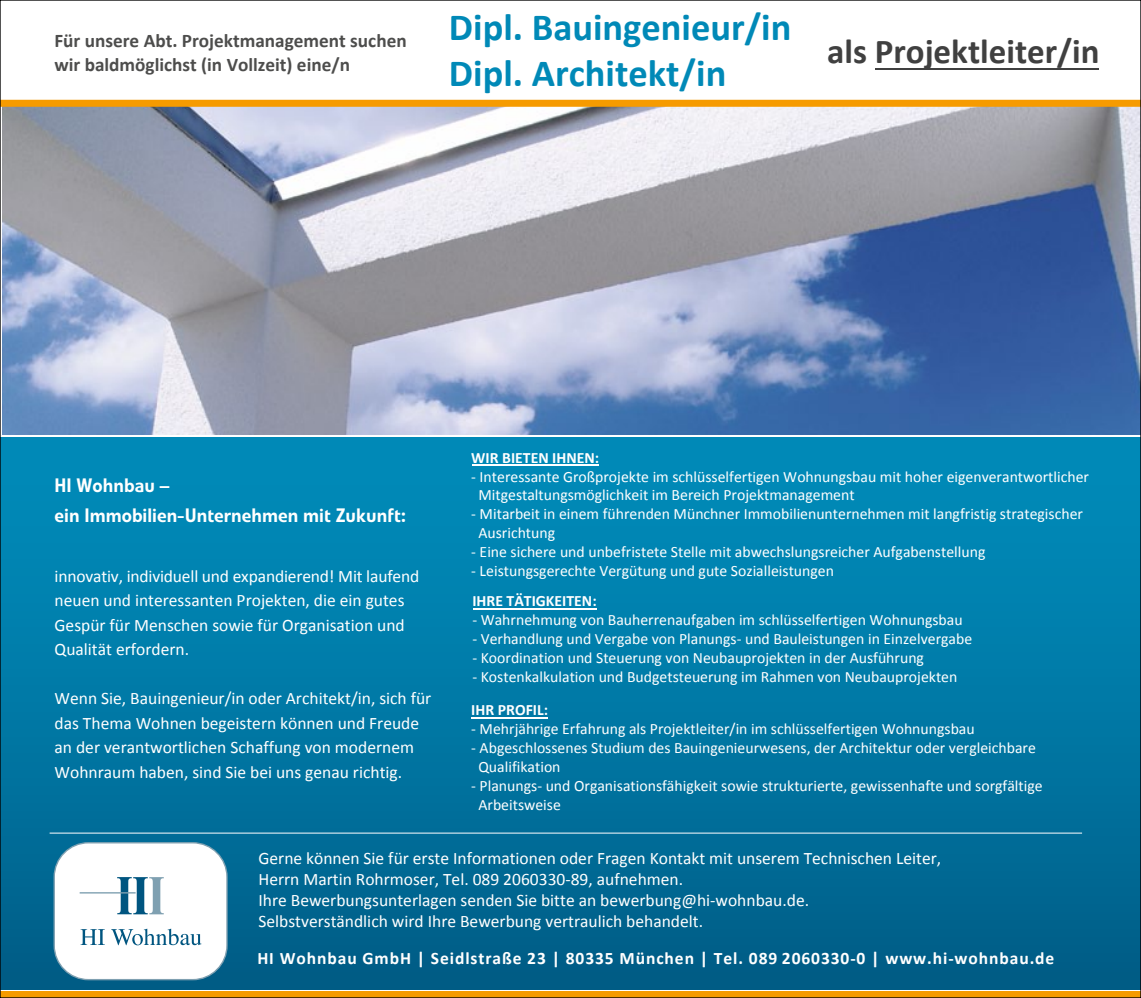
<style>
.page{position:relative;width:1141px;height:998px;background:#fff}
.page>*{position:absolute;margin:0;border:0;box-sizing:border-box;transform-origin:0 0}
.t1{font:700 38.5px/46.2px "Calibri";color:#0089b7}
.t2{font:700 35px "Calibri";color:#404040}
.t3{font:700 19.25px/23.1px "Calibri";color:#4d4d4c}
.t4{font:500 19.25px/30.1px "Linotype Veto";color:#fff}
.t5{font:17.5px/24.5px "Calibri";color:#fff}
.t6{font:700 17.5px "Calibri";letter-spacing:.05em;color:#fff}
.t7{font:15.75px/18.9px "Calibri";color:#fff}
.t8{font:700 15.75px "Calibri";color:#fff}
.t9{font:700 15.75px "Calibri";color:#fff}
</style>
<div class="page">
<div style="left:0;top:437px;width:1141px;height:551px;background:linear-gradient(to bottom,#008fbe,#015f89)"></div>
<div style="left:54px;top:842px;width:173px;height:137px;background:#fff;border-radius:34px"></div>
<div style="left:54px;top:841px;width:174px;height:138px;border:1px solid #7fa0b1;border-radius:34px"></div>
<svg style="left:81px;top:929px;width:24px;height:15px"></svg>
<svg style="left:111px;top:928px;width:91px;height:16px"></svg>
<svg style="left:117px;top:877px;width:47px;height:37px"></svg>
<hr style="left:80px;top:891px;width:56px;height:2px;background:#7fa0b1">
<hr style="left:50px;top:832px;width:1032px;height:1px;background:#fff">
<img style="left:2px;top:107px;width:1137px;height:327px">
<div style="left:0;top:142px;width:1141px;height:8px;background:#000;opacity:.75"></div>
<div style="left:0;top:100px;width:1141px;height:7px;background:#f69b00"></div>
<div style="left:0;top:990px;width:1141px;height:7px;background:#f69b00"></div>
<hr style="left:875px;top:68px;width:224px;height:2px;background:#404040">
<hr style="left:472px;top:464px;width:127px;height:1px;background:#fff">
<hr style="left:473px;top:608px;width:123px;height:1px;background:#fff">
<hr style="left:472px;top:716px;width:76px;height:1px;background:#fff">
<h1 class="t1" style="left:449px;top:4px;width:344px">Dipl. Bauingenieur/in<br>Dipl. Architekt/in</h1>
<p class="t3" style="left:54px;top:29px;width:354px">Für unsere Abt. Projektmanagement suchen wir baldmöglichst (in Vollzeit) eine/n</p>
<h2 class="t2" style="left:827px;top:29px;width:274px">als Projektleiter/in</h2>
<p class="t4" style="left:55px;top:470px;width:353px">Hi Wohnbau –<br>ein immobilien-Unternehmen mit zukunft:</p>
<p class="t5" style="left:55px;top:563px;width:366px">innovativ, individuell und expandierend! Mit laufend neuen und interessanten Projekten, die ein gutes Gespür für Menschen sowie für Organisation und Qualität erfordern.</p>
<p class="t5" style="left:55px;top:686px;width:378px">Wenn Sie, Bauingenieur/in oder Architekt/in, sich für das Thema Wohnen begeistern können und Freude an der verantwortlichen Schaffung von modernem Wohnraum haben, sind Sie bei uns genau richtig.</p>
<p class="t9" style="left:471px;top:447px;width:129px">WIR BIETEN IHNEN:</p>
<p class="t7" style="left:478px;top:466px;width:612px;text-indent:-7px">- Interessante Großprojekte im schlüsselfertigen Wohnungsbau mit hoher eigenverantwortlicher<br>Mitgestaltungsmöglichkeit im Bereich Projektmanagement</p>
<p class="t7" style="left:478px;top:504px;width:606px;text-indent:-7px">- Mitarbeit in einem führenden Münchner Immobilienunternehmen mit langfristig strategischer<br>Ausrichtung</p>
<p class="t7" style="left:471px;top:542px;width:516px">- Eine sichere und unbefristete Stelle mit abwechslungsreicher Aufgabenstellung</p>
<p class="t7" style="left:471px;top:561px;width:364px">- Leistungsgerechte Vergütung und gute Sozialleistungen</p>
<p class="t8" style="left:472px;top:591px;width:126px">IHRE TÄTIGKEITEN:</p>
<p class="t7" style="left:472px;top:610px;width:492px">- Wahrnehmung von Bauherrenaufgaben im schlüsselfertigen Wohnungsbau</p>
<p class="t7" style="left:472px;top:629px;width:501px">- Verhandlung und Vergabe von Planungs- und Bauleistungen in Einzelvergabe</p>
<p class="t7" style="left:472px;top:648px;width:453px">- Koordination und Steuerung von Neubauprojekten in der Ausführung</p>
<p class="t7" style="left:472px;top:667px;width:487px">- Kostenkalkulation und Budgetsteuerung im Rahmen von Neubauprojekten</p>
<p class="t8" style="left:471px;top:699px;width:78px">IHR PROFIL:</p>
<p class="t7" style="left:471px;top:719px;width:505px">- Mehrjährige Erfahrung als Projektleiter/in im schlüsselfertigen Wohnungsbau</p>
<p class="t7" style="left:478px;top:738px;width:559px;text-indent:-7px">- Abgeschlossenes Studium des Bauingenieurwesens, der Architektur oder vergleichbare<br>Qualifikation</p>
<p class="t7" style="left:478px;top:776px;width:566px;text-indent:-7px">- Planungs- und Organisationsfähigkeit sowie strukturierte, gewissenhafte und sorgfältige<br>Arbeitsweise</p>
<p class="t5" style="left:258px;top:847px;width:684px;line-height:21px">Gerne können Sie für erste Informationen oder Fragen Kontakt mit unserem Technischen Leiter, Herrn Martin Rohrmoser, Tel. 089 2060330-89, aufnehmen.<br>Ihre Bewerbungsunterlagen senden Sie bitte an bewerbung@hi-wohnbau.de.<br>Selbstverständlich wird Ihre Bewerbung vertraulich behandelt.</p>
<p class="t6" style="left:257px;top:946px;width:798px">HI Wohnbau GmbH | Seidlstraße 23 | 80335 München | Tel. 089 2060330-0 | www.hi-wohnbau.de</p>
</div>
